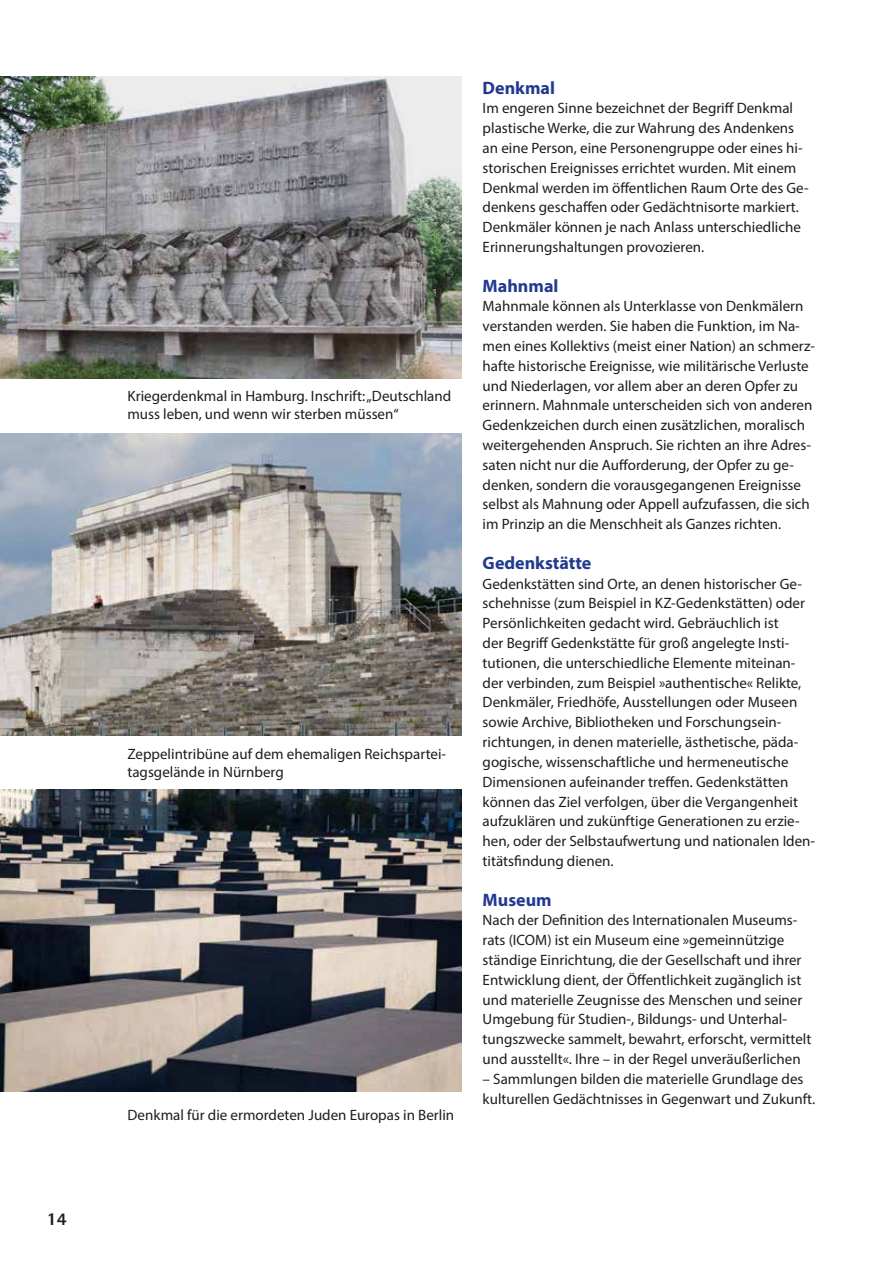
<style>
.page{position:relative;width:893px;height:1263px;background:#fff}
.page>*{position:absolute;margin:0;border:0;box-sizing:border-box;transform-origin:0 0}
.t1{font:700 18px "Myriad Pro";color:#213a8f}
.t2{font:800 18px "Rotis Semi Sans";color:#1d1d1b}
.t3{font:15px/19.8px "Myriad Pro";color:#1d1d1b}
</style>
<div class="page">
<img style="left:0;top:77px;width:462px;height:301px">
<img style="left:0;top:434px;width:462px;height:302px">
<img style="left:0;top:789px;width:461px;height:302px">
<p class="t2" style="left:47px;top:1208px;width:22px">14</p>
<p class="t3" style="left:127px;top:387px;width:325px;line-height:18px">Kriegerdenkmal in Hamburg. Inschrift: „Deutschland muss leben, und wenn wir sterben müssen“</p>
<p class="t3" style="left:127px;top:744px;width:320px;line-height:18px">Zeppelintribüne auf dem ehemaligen Reichspartei&shy;tagsgelände in Nürnberg</p>
<p class="t3" style="left:128px;top:1104px;width:328px">Denkmal für die ermordeten Juden Europas in Berlin</p>
<p class="t1" style="left:483px;top:76px;width:74px">Denkmal</p>
<p class="t3" style="left:483px;top:98px;width:328px">Im engeren Sinne bezeichnet der Begriff Denkmal plastische Werke, die zur Wahrung des Andenkens an eine Person, eine Personengruppe oder eines hi&shy;storischen Ereignisses errichtet wurden. Mit einem Denkmal werden im öffentlichen Raum Orte des Ge&shy;denkens geschaffen oder Gedächtnisorte markiert.<br>Denkmäler können je nach Anlass unterschiedliche Erinnerungshaltungen provozieren.</p>
<p class="t1" style="left:483px;top:274px;width:77px">Mahnmal</p>
<p class="t3" style="left:483px;top:296px;width:334px">Mahnmale können als Unterklasse von Denkmälern verstanden werden. Sie haben die Funktion, im Na&shy;men eines Kollektivs (meist einer Nation) an schmerz&shy;hafte historische Ereignisse, wie militärische Verluste und Niederlagen, vor allem aber an deren Opfer zu erinnern. Mahnmale unterscheiden sich von anderen Gedenkzeichen durch einen zusätzlichen, moralisch weitergehenden Anspruch. Sie richten an ihre Adres&shy;saten nicht nur die Aufforderung, der Opfer zu ge&shy;denken, sondern die vorausgegangenen Ereignisse selbst als Mahnung oder Appell aufzufassen, die sich im Prinzip an die Menschheit als Ganzes richten.</p>
<p class="t1" style="left:483px;top:551px;width:110px">Gedenkstätte</p>
<p class="t3" style="left:483px;top:573px;width:334px">Gedenkstätten sind Orte, an denen historischer Ge&shy;schehnisse (zum Beispiel in KZ-Gedenkstätten) oder Persönlichkeiten gedacht wird. Gebräuchlich ist<br>der Begriff Gedenkstätte für groß angelegte Insti&shy;tutionen, die unterschiedliche Elemente miteinan&shy;der verbinden, zum Beispiel »authentische« Relikte, Denkmäler, Friedhöfe, Ausstellungen oder Museen sowie Archive, Bibliotheken und Forschungsein&shy;richtungen, in denen materielle, ästhetische, päda&shy;gogische, wissenschaftliche und hermeneutische Dimensionen aufeinander treffen. Gedenkstätten können das Ziel verfolgen, über die Vergangenheit aufzuklären und zukünftige Generationen zu erzie&shy;hen, oder der Selbstaufwertung und nationalen Iden&shy;titätsfindung dienen.</p>
<p class="t1" style="left:483px;top:888px;width:71px">Museum</p>
<p class="t3" style="left:483px;top:910px;width:330px">Nach der Definition des Internationalen Museums&shy;rats (ICOM) ist ein Museum eine »gemeinnützige ständige Einrichtung, die der Gesellschaft und ihrer Entwicklung dient, der Öffentlichkeit zugänglich ist und materielle Zeugnisse des Menschen und seiner Umgebung für Studien-, Bildungs- und Unterhal&shy;tungszwecke sammelt, bewahrt, erforscht, vermittelt und ausstellt«. Ihre – in der Regel unveräußerlichen</p>
<p class="t3" style="left:483px;top:1068px;width:334px">– Sammlungen bilden die materielle Grundlage des kulturellen Gedächtnisses in Gegenwart und Zukunft.</p>
</div>
